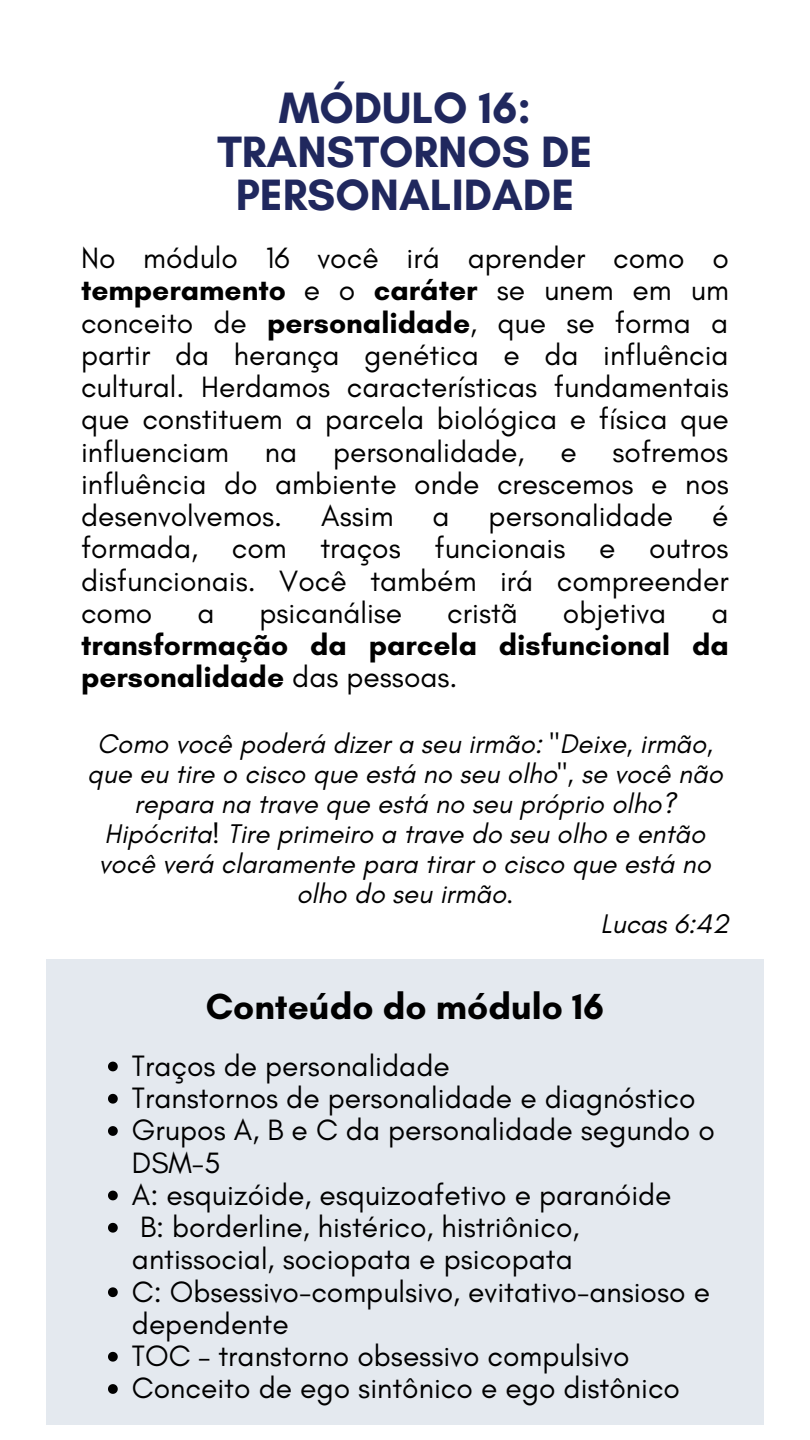
<style>
.page{position:relative;width:810px;height:1440px;background:#fff}
.page>*{position:absolute;margin:0;border:0;box-sizing:border-box;transform-origin:0 0}
.t1{font:700 44.7px/43.5px "Glacial Indifference";color:#20285e;text-align:center}
.t2{font:700 37px "Glacial Indifference";color:#000}
.t3{font:30px/32.2px "Glacial Indifference";color:#000;text-align:justify}
.t4{font:700 30px/32.2px "Glacial Indifference";color:#000}
.t5{font:italic 27.5px "Glacial Indifference";color:#000}
.s1{font-weight:700}
.s2{font-weight:400}
</style>
<div class="page">
<div style="left:46px;top:959px;width:718px;height:466px;background:#e4e9ef"></div>
<svg style="left:108px;top:1062px;width:10px;height:9px"></svg>
<svg style="left:108px;top:1094px;width:10px;height:10px"></svg>
<svg style="left:108px;top:1126px;width:10px;height:10px"></svg>
<svg style="left:108px;top:1191px;width:10px;height:9px"></svg>
<svg style="left:108px;top:1223px;width:10px;height:10px"></svg>
<svg style="left:108px;top:1287px;width:10px;height:10px"></svg>
<svg style="left:108px;top:1352px;width:10px;height:10px"></svg>
<svg style="left:108px;top:1384px;width:10px;height:10px"></svg>
<h1 class="t1" style="left:217px;top:86px;width:377px">MÓDULO 16:<br>TRANSTORNOS DE<br>PERSONALIDADE</h1>
<p class="t3" style="left:81px;top:242px;width:649px">No módulo 16 você irá aprender como o <span class="s1">temperamento</span> e o <span class="s1">caráter</span> se unem em um conceito de <span class="s1">personalidade</span>, que se forma a partir da herança genética e da influência cultural. Herdamos características fundamentais que constituem a parcela biológica e física que influenciam na personalidade, e sofremos influência do ambiente onde crescemos e nos desenvolvemos.</p>
<p class="t3" style="left:321px;top:500px;width:74px">Assim</p>
<p class="t3" style="left:433px;top:500px;width:19px">a</p>
<p class="t3" style="left:489px;top:500px;width:186px">personalidade</p>
<p class="t3" style="left:81px;top:500px;width:649px;text-indent:631px">é formada, com traços funcionais e outros disfuncionais. Você também irá compreender como</p>
<p class="t3" style="left:197px;top:596px;width:19px">a</p>
<p class="t3" style="left:259px;top:596px;width:144px">psicanálise</p>
<p class="t3" style="left:447px;top:596px;width:72px">cristã</p>
<p class="t3" style="left:563px;top:596px;width:105px">objetiva</p>
<p class="t3" style="left:711px;top:596px;width:19px">a</p>
<p class="t4" style="left:81px;top:629px;width:649px">transformação da parcela disfuncional da personalidade <span class="s2">das pessoas.</span></p>
<p class="t5" style="left:97px;top:726px;width:617px">Como você poderá dizer a seu irmão: "Deixe, irmão,</p>
<p class="t5" style="left:87px;top:756px;width:637px">que eu tire o cisco que está no seu olho", se você não</p>
<p class="t5" style="left:134px;top:786px;width:543px">repara na trave que está no seu próprio olho?</p>
<p class="t5" style="left:105px;top:816px;width:602px">Hipócrita! Tire primeiro a trave do seu olho e então</p>
<p class="t5" style="left:99px;top:846px;width:614px">você verá claramente para tirar o cisco que está no</p>
<p class="t5" style="left:296px;top:876px;width:219px">olho do seu irmão.</p>
<p class="t5" style="left:600px;top:906px;width:130px">Lucas 6:42</p>
<p class="t2" style="left:206px;top:983px;width:400px">Conteúdo do módulo 16</p>
<p class="t3" style="left:132px;top:1049px;width:585px;text-align:left">Traços de personalidade<br>Transtornos de personalidade e diagnóstico Grupos A, B e C da personalidade segundo o DSM-5<br>A: esquizóide, esquizoafetivo e paranóide<br>B: borderline, histérico, histriônico, antissocial, sociopata e psicopata<br>C: Obsessivo-compulsivo, evitativo-ansioso e dependente<br>TOC – transtorno obsessivo compulsivo Conceito de ego sintônico e ego distônico</p>
</div>
